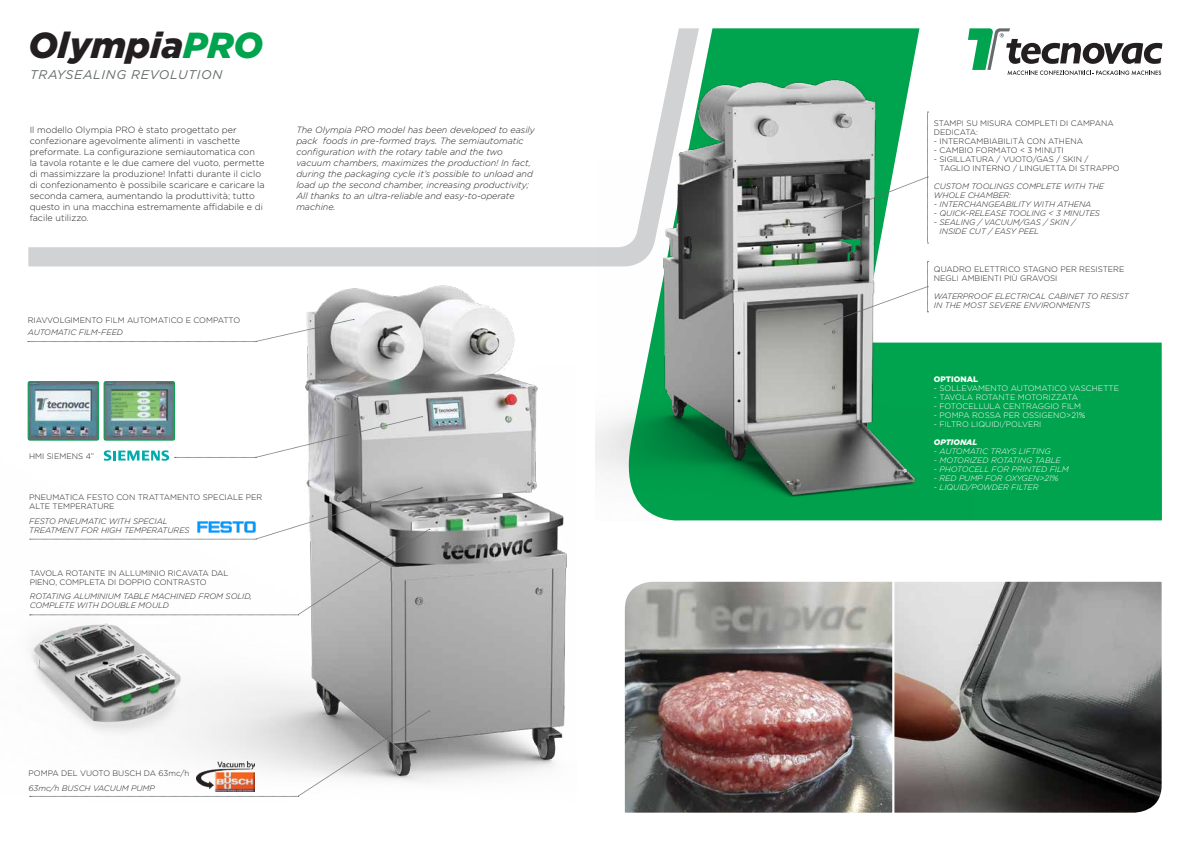
<style>
.page{position:relative;width:1191px;height:842px;background:#fff}
.page>*{position:absolute;margin:0;border:0;box-sizing:border-box;transform-origin:0 0}
.t1{font:italic 900 36.2px "Gotham";color:#231f20}
.t2{font:italic 12.6px "Gotham";letter-spacing:.05em;color:#666b6b}
.t3{font:300 9px/11px "Gotham";color:#231f20}
.t4{font:italic 300 9px/11px "Gotham";color:#231f20}
.t5{font:300 8px/9px "Gotham";color:#231f20}
.t6{font:italic 300 8px/9px "Gotham";color:#231f20}
.t7{font:300 8px "Gotham";color:#fff}
.t8{font:italic 300 8px "Gotham";color:#fff}
.t9{font:900 8px "Gotham";color:#fff}
.t10{font:italic 900 8px "Gotham";color:#fff}
.s1{color:#00a34e}
</style>
<div class="page">
<svg style="left:28px;top:247px;width:567px;height:20px;background:#d2d3d5"></svg>
<svg style="left:670px;top:28px;width:492px;height:493px"></svg>
<img style="left:27px;top:285px;width:540px;height:512px">
<img style="left:595px;top:70px;width:377px;height:450px">
<img style="left:104px;top:383px;width:71px;height:57px">
<div style="left:104px;top:381px;width:71px;height:59px;border:1px solid #00a34e;border-radius:2px"></div>
<img style="left:28px;top:383px;width:71px;height:57px">
<div style="left:28px;top:381px;width:71px;height:59px;border:1px solid #00a34e;border-radius:2px"></div>
<svg style="left:175px;top:416px;width:247px;height:42px"></svg>
<svg style="left:30px;top:487px;width:400px;height:129px"></svg>
<svg style="left:30px;top:711px;width:400px;height:86px"></svg>
<svg style="left:28px;top:319px;width:326px;height:23px"></svg>
<svg style="left:968px;top:28px;width:194px;height:47px"></svg>
<svg style="left:823px;top:112px;width:105px;height:132px"></svg>
<svg style="left:823px;top:261px;width:105px;height:64px"></svg>
<svg style="left:104px;top:450px;width:65px;height:11px"></svg>
<img style="left:196px;top:761px;width:58px;height:30px">
<svg style="left:895px;top:581px;width:267px;height:232px;background:#7c7978"></svg>
<img style="left:624px;top:581px;width:271px;height:232px">
<img style="left:27px;top:609px;width:176px;height:134px">
<img style="left:198px;top:522px;width:58px;height:11px">
<h1 class="t1" style="left:28px;top:24px;width:236px">Olympia<span class="s1">PRO</span></h1>
<h2 class="t2" style="left:30px;top:68px;width:194px">TRAYSEALING REVOLUTION</h2>
<p class="t3" style="left:30px;top:125px;width:236px">Il modello Olympia PRO è stato progettato per confezionare agevolmente alimenti in vaschette preformate. La configurazione semiautomatica con<br>la tavola rotante e le due camere del vuoto, permette di massimizzare la produzione! Infatti durante il ciclo di confezionamento è possibile scaricare e caricare la seconda camera, aumentando la produttività; tutto questo in una macchina estremamente affidabile e di facile utilizzo.</p>
<p class="t4" style="left:296px;top:125px;width:240px">The Olympia PRO model has been developed to easily pack foods in pre-formed trays. The semiautomatic configuration with the rotary table and the two vacuum chambers, maximizes the production! In fact, during the packaging cycle it’s possible to unload and load up the second chamber, increasing productivity; All thanks to an ultra-reliable and easy-to-operate machine.</p>
<p class="t5" style="left:28px;top:315px;width:214px">RIAVVOLGIMENTO FILM AUTOMATICO E COMPATTO</p>
<p class="t6" style="left:28px;top:328px;width:97px">AUTOMATIC FILM-FEED</p>
<p class="t5" style="left:29px;top:451px;width:67px">HMI SIEMENS 4”</p>
<p class="t5" style="left:29px;top:493px;width:235px">PNEUMATICA FESTO CON TRATTAMENTO SPECIALE PER<br>ALTE TEMPERATURE</p>
<p class="t6" style="left:29px;top:516px;width:162px">FESTO PNEUMATIC WITH SPECIAL<br>TREATMENT FOR HIGH TEMPERATURES</p>
<p class="t5" style="left:30px;top:568px;width:200px">TAVOLA ROTANTE IN ALLUMINIO RICAVATA DAL<br>PIENO, COMPLETA DI DOPPIO CONTRASTO</p>
<p class="t6" style="left:30px;top:592px;width:224px">ROTATING ALUMINIUM TABLE MACHINED FROM SOLID,<br>COMPLETE WITH DOUBLE MOULD</p>
<p class="t5" style="left:29px;top:769px;width:162px">POMPA DEL VUOTO BUSCH DA 63mc/h</p>
<p class="t6" style="left:29px;top:783px;width:128px">63mc/h BUSCH VACUUM PUMP</p>
<p class="t5" style="left:934px;top:119px;width:181px">STAMPI SU MISURA COMPLETI DI CAMPANA<br>DEDICATA:</p>
<p class="t5" style="left:934px;top:137px;width:151px">- INTERCAMBIABILITÀ CON ATHENA</p>
<p class="t5" style="left:934px;top:146px;width:131px">- CAMBIO FORMATO &lt; 3 MINUTI</p>
<p class="t5" style="left:939px;top:155px;width:182px;text-indent:-6px">- SIGILLATURA / VUOTO/GAS / SKIN /<br>TAGLIO INTERNO / LINGUETTA DI STRAPPO</p>
<p class="t6" style="left:934px;top:182px;width:172px">CUSTOM TOOLINGS COMPLETE WITH THE<br>WHOLE CHAMBER:</p>
<p class="t6" style="left:934px;top:200px;width:159px">- INTERCHANGEABILITY WITH ATHENA</p>
<p class="t6" style="left:934px;top:209px;width:168px">- QUICK-RELEASE TOOLING &lt; 3 MINUTES</p>
<p class="t6" style="left:939px;top:218px;width:137px;text-indent:-6px">- SEALING / VACUUM/GAS / SKIN /<br>INSIDE CUT / EASY PEEL</p>
<p class="t5" style="left:934px;top:264px;width:192px">QUADRO ELETTRICO STAGNO PER RESISTERE<br>NEGLI AMBIENTI PIÙ GRAVOSI</p>
<p class="t6" style="left:934px;top:292px;width:196px">WATERPROOF ELECTRICAL CABINET TO RESIST<br>IN THE MOST SEVERE ENVIRONMENTS</p>
<p class="t9" style="left:934px;top:373px;width:46px">OPTIONAL</p>
<p class="t7" style="left:934px;top:383px;width:187px">- SOLLEVAMENTO AUTOMATICO VASCHETTE</p>
<p class="t7" style="left:934px;top:392px;width:146px">- TAVOLA ROTANTE MOTORIZZATA</p>
<p class="t7" style="left:934px;top:401px;width:149px">- FOTOCELLULA CENTRAGGIO FILM</p>
<p class="t7" style="left:934px;top:410px;width:153px">- POMPA ROSSA PER OSSIGENO&gt;21%</p>
<p class="t7" style="left:934px;top:419px;width:109px">- FILTRO LIQUIDI/POLVERI</p>
<p class="t10" style="left:934px;top:437px;width:45px">OPTIONAL</p>
<p class="t8" style="left:934px;top:446px;width:118px">- AUTOMATIC TRAYS LIFTING</p>
<p class="t8" style="left:934px;top:455px;width:128px">- MOTORIZED ROTATING TABLE</p>
<p class="t8" style="left:934px;top:464px;width:137px">- PHOTOCELL FOR PRINTED FILM</p>
<p class="t8" style="left:934px;top:473px;width:126px">- RED PUMP FOR OXYGEN&gt;21%</p>
<p class="t8" style="left:934px;top:482px;width:106px">- LIQUID/POWDER FILTER</p>
</div>
